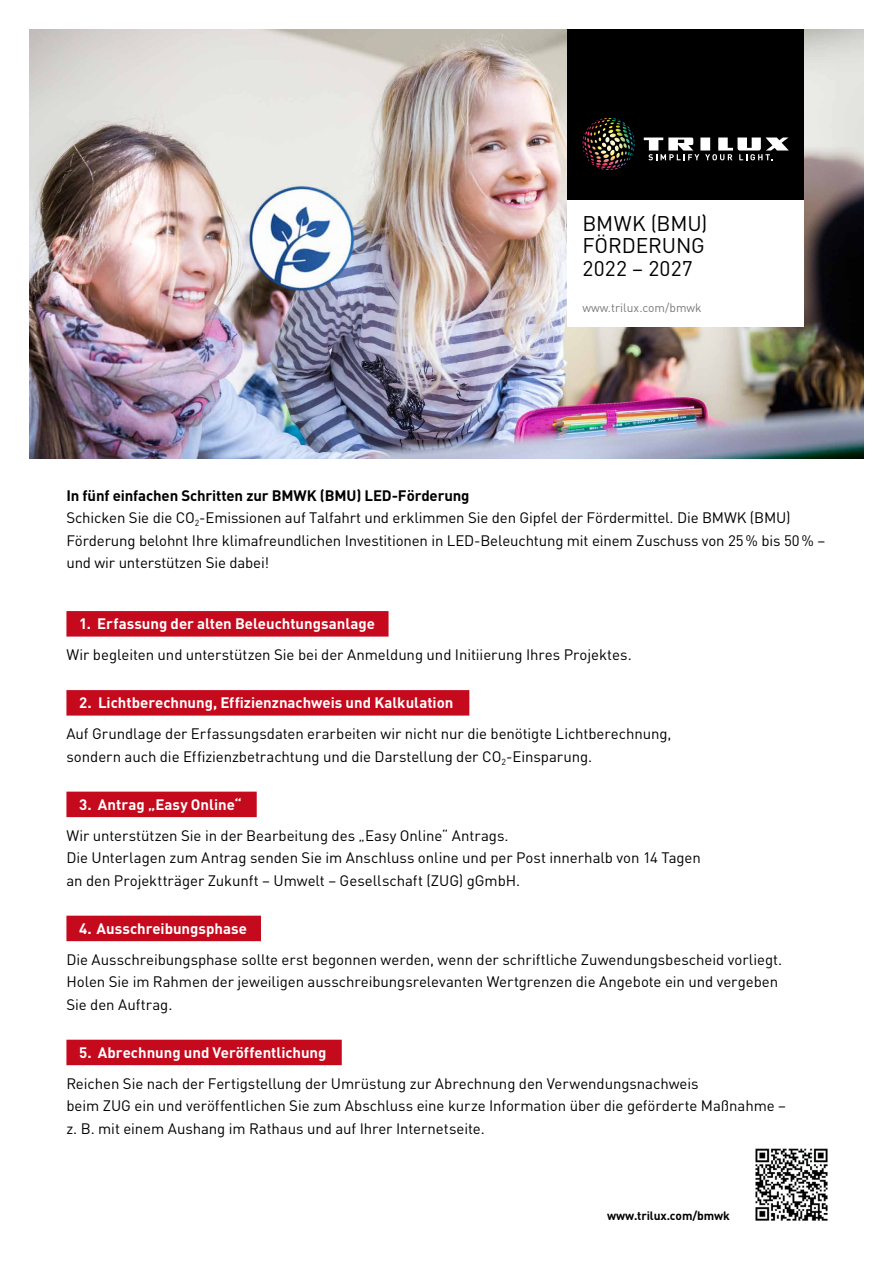
<style>
.page{position:relative;width:893px;height:1263px;background:#fff}
.page>*{position:absolute;margin:0;border:0;box-sizing:border-box;transform-origin:0 0}
.t1{font:21px/22.5px "Trilux DIN";letter-spacing:-.005em;color:#000}
.t2{font:15px/22.5px "Trilux DIN";letter-spacing:-.005em;color:#000}
.t3{font:700 15px "Trilux DIN";color:#fff}
.t4{font:12px "Trilux DIN";color:#797a7c}
.t5{font:700 12px "Trilux DIN";letter-spacing:-.01em;color:#000}
.s1{font-weight:700}
</style>
<div class="page">
<img style="left:30px;top:30px;width:833px;height:428px">
<div style="left:568px;top:158px;width:236px;height:169px;background:#fff"></div>
<div style="left:568px;top:30px;width:236px;height:170px;background:#000"></div>
<svg style="left:644px;top:138px;width:145px;height:22px"></svg>
<img style="left:583px;top:118px;width:52px;height:52px">
<div style="left:66px;top:611px;width:323px;height:25px;background:#c50a1d"></div>
<div style="left:66px;top:690px;width:403px;height:26px;background:#c50a1d"></div>
<div style="left:66px;top:792px;width:191px;height:25px;background:#c50a1d"></div>
<div style="left:66px;top:916px;width:195px;height:25px;background:#c50a1d"></div>
<div style="left:66px;top:1040px;width:276px;height:25px;background:#c50a1d"></div>
<img style="left:755px;top:1148px;width:73px;height:73px">
<img style="left:245px;top:183px;width:112px;height:112px">
<h1 class="t1" style="left:583px;top:212px;width:126px">BMWK (BMU)<br>FÖRDERUNG<br>2022 – 2027</h1>
<p class="t4" style="left:583px;top:300px;width:121px">www.trilux.com/bmwk</p>
<p class="t2" style="left:66px;top:484px;width:760px"><span class="s1">In fünf einfachen Schritten zur BMWK (BMU) LED-Förderung<br></span>Schicken Sie die CO<sub>2</sub>-Emissionen auf Talfahrt und erklimmen Sie den Gipfel der Fördermittel. Die BMWK (BMU)<br>Förderung belohnt Ihre klimafreundlichen Investitionen in LED-Beleuchtung mit einem Zuschuss von 25 % bis 50 % – und wir unterstützen Sie dabei!</p>
<p class="t3" style="left:79px;top:614px;width:297px">1. Erfassung der alten Beleuchtungsanlage</p>
<p class="t2" style="left:66px;top:643px;width:567px">Wir begleiten und unterstützen Sie bei der Anmeldung und Initiierung Ihres Projektes.</p>
<p class="t3" style="left:79px;top:693px;width:376px">2. Lichtberechnung, Effizienznachweis und Kalkulation</p>
<p class="t2" style="left:66px;top:722px;width:607px">Auf Grundlage der Erfassungsdaten erarbeiten wir nicht nur die benötigte Lichtberechnung, sondern auch die Effizienzbetrachtung und die Darstellung der CO<sub>2</sub>-Einsparung.</p>
<p class="t3" style="left:79px;top:794px;width:164px">3. Antrag „Easy Online“</p>
<p class="t2" style="left:66px;top:824px;width:636px">Wir unterstützen Sie in der Bearbeitung des „Easy Online“ Antrags.<br>Die Unterlagen zum Antrag senden Sie im Anschluss online und per Post innerhalb von 14 Tagen an den Projektträger Zukunft – Umwelt – Gesellschaft (ZUG) gGmbH.</p>
<p class="t3" style="left:79px;top:918px;width:169px">4. Ausschreibungsphase</p>
<p class="t2" style="left:66px;top:948px;width:717px">Die Ausschreibungsphase sollte erst begonnen werden, wenn der schriftliche Zuwendungsbescheid vorliegt.<br>Holen Sie im Rahmen der jeweiligen ausschreibungsrelevanten Wertgrenzen die Angebote ein und vergeben<br>Sie den Auftrag.</p>
<p class="t3" style="left:79px;top:1042px;width:249px">5. Abrechnung und Veröffentlichung</p>
<p class="t2" style="left:66px;top:1072px;width:721px">Reichen Sie nach der Fertigstellung der Umrüstung zur Abrechnung den Verwendungsnachweis<br>beim ZUG ein und veröffentlichen Sie zum Abschluss eine kurze Information über die geförderte Maßnahme – z. B. mit einem Aushang im Rathaus und auf Ihrer Internetseite.</p>
<p class="t5" style="left:607px;top:1208px;width:124px">www.trilux.com/bmwk</p>
</div>
